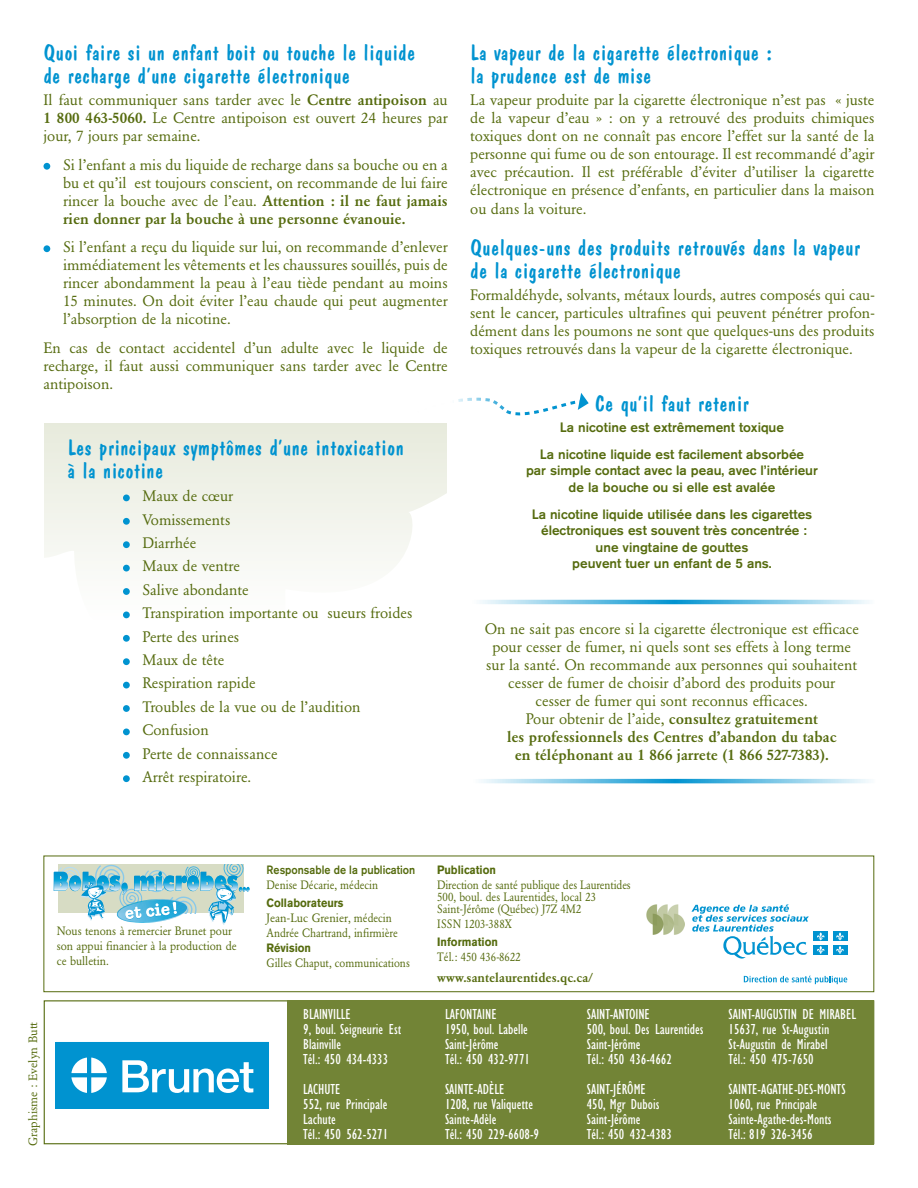
<style>
.page{position:relative;width:918px;height:1188px;background:#fff}
.page>*{position:absolute;margin:0;border:0;box-sizing:border-box;transform-origin:0 0}
.t1{font:22.5px/22.5px "Dom Casual";color:#0093d0}
.t2{font:15px/18px "Garamond BE";color:#556b0e;text-align:justify}
.t3{font:condensed 15px/15px "Gill Sans";color:#fff}
.t4{font:500 13.5px/16.5px "Akzidenz Grotesk BE";color:#556b0e;text-align:center}
.t5{font:500 12.9px "Garamond BE";color:#556b0e}
.t6{font:12px/12px "Garamond BE";color:#556b0e;scale:.9 1}
.t7{font:12px/15px "Garamond BE";color:#556b0e;scale:.94 1}
.t8{font:12px/15px "Garamond BE";color:#556b0e}
.t9{font:700 12px "Akzidenz Grotesk BE";color:#556b0e;scale:.9 1}
.t10{font:500 12px "Akzidenz Grotesk BE";color:#556b0e;scale:.9 1}
.s1{font-weight:500}
</style>
<div class="page">
<svg style="left:44px;top:424px;width:403px;height:241px"></svg>
<div style="left:287px;top:1000px;width:587px;height:145px;background:#728436"></div>
<div style="left:56px;top:1042px;width:213px;height:67px;background:#0093d0"></div>
<svg style="left:122px;top:1060px;width:131px;height:33px"></svg>
<svg style="left:71px;top:1058px;width:36px;height:35px"></svg>
<div style="left:44px;top:856px;width:830px;height:136px;background:#fff;border:1px solid #556b0e"></div>
<div style="left:813px;top:932px;width:15px;height:9px;background:#0093d0"></div>
<div style="left:833px;top:932px;width:14px;height:9px;background:#0093d0"></div>
<div style="left:813px;top:945px;width:15px;height:9px;background:#0093d0"></div>
<svg style="left:817px;top:932px;width:8px;height:22px"></svg>
<div style="left:833px;top:945px;width:14px;height:9px;background:#0093d0"></div>
<svg style="left:836px;top:932px;width:8px;height:22px"></svg>
<svg style="left:691px;top:904px;width:118px;height:55px"></svg>
<svg style="left:744px;top:976px;width:103px;height:8px"></svg>
<svg style="left:54px;top:865px;width:196px;height:60px"></svg>
<img style="left:647px;top:905px;width:37px;height:30px">
<div style="left:44px;top:163px;width:6px;height:7px;background:#0093d0;border-radius:50%"></div>
<div style="left:44px;top:245px;width:6px;height:7px;background:#0093d0;border-radius:50%"></div>
<div style="left:123px;top:495px;width:7px;height:6px;background:#0093d0;border-radius:50%"></div>
<div style="left:123px;top:518px;width:7px;height:7px;background:#0093d0;border-radius:50%"></div>
<div style="left:123px;top:541px;width:7px;height:7px;background:#0093d0;border-radius:50%"></div>
<div style="left:123px;top:565px;width:7px;height:6px;background:#0093d0;border-radius:50%"></div>
<div style="left:123px;top:588px;width:7px;height:7px;background:#0093d0;border-radius:50%"></div>
<div style="left:123px;top:612px;width:7px;height:6px;background:#0093d0;border-radius:50%"></div>
<div style="left:123px;top:635px;width:7px;height:7px;background:#0093d0;border-radius:50%"></div>
<div style="left:123px;top:658px;width:7px;height:7px;background:#0093d0;border-radius:50%"></div>
<div style="left:123px;top:682px;width:7px;height:6px;background:#0093d0;border-radius:50%"></div>
<div style="left:123px;top:705px;width:7px;height:7px;background:#0093d0;border-radius:50%"></div>
<div style="left:123px;top:729px;width:7px;height:6px;background:#0093d0;border-radius:50%"></div>
<div style="left:123px;top:752px;width:7px;height:7px;background:#0093d0;border-radius:50%"></div>
<div style="left:123px;top:775px;width:7px;height:7px;background:#0093d0;border-radius:50%"></div>
<svg style="left:458px;top:393px;width:131px;height:23px"></svg>
<svg style="left:480px;top:600px;width:389px;height:4px;background:#7ac6e6"></svg>
<svg style="left:481px;top:779px;width:388px;height:4px;background:#79c6e5"></svg>
<h1 class="t1" style="left:44px;top:41px;width:373px">Quoi faire si un enfant boit ou touche le liquide de recharge d’une cigarette électronique</h1>
<p class="t2" style="left:43px;top:91px;width:406px">Il faut communiquer sans tarder avec le <span class="s1">Centre antipoison</span> au <span class="s1">1 800 463-5060.</span> Le Centre antipoison est ouvert 24 heures par jour, 7 jours par semaine.</p>
<p class="t2" style="left:63px;top:156px;width:386px">Si l’enfant a mis du liquide de recharge dans sa bouche ou en a bu et qu’il est toujours conscient, on recommande de lui faire rincer la bouche avec de l’eau. <span class="s1">Attention : il ne faut jamais rien donner par la bouche à une personne évanouie.</span></p>
<p class="t2" style="left:63px;top:238px;width:386px">Si l’enfant a reçu du liquide sur lui, on recommande d’enlever immédiatement les vêtements et les chaussures souillés, puis de rincer abondamment la peau à l’eau tiède pendant au moins 15 minutes. On doit éviter l’eau chaude qui peut augmenter l’absorption de la nicotine.</p>
<p class="t2" style="left:44px;top:339px;width:406px">En cas de contact accidentel d’un adulte avec le liquide de recharge, il faut aussi communiquer sans tarder avec le Centre antipoison.</p>
<h1 class="t1" style="left:68px;top:437px;width:338px">Les principaux symptômes d’une intoxication à la nicotine</h1>
<p class="t2" style="left:143px;top:485px;width:271px;line-height:23.4px;text-align:left">Maux de cœur<br>Vomissements<br>Diarrhée<br>Maux de ventre<br>Salive abondante<br>Transpiration importante ou sueurs froides<br>Perte des urines<br>Maux de tête<br>Respiration rapide<br>Troubles de la vue ou de l’audition<br>Confusion<br>Perte de connaissance<br>Arrêt respiratoire.</p>
<h1 class="t1" style="left:470px;top:41px;width:304px">La vapeur de la cigarette électronique : la prudence est de mise</h1>
<p class="t2" style="left:470px;top:91px;width:406px">La vapeur produite par la cigarette électronique n’est pas « juste de la vapeur d’eau » : on y a retrouvé des produits chimiques toxiques dont on ne connaît pas encore l’effet sur la santé de la personne qui fume ou de son entourage. Il est recommandé d’agir avec précaution. Il est préférable d’éviter d’utiliser la cigarette électronique en présence d’enfants, en particulier dans la maison ou dans la voiture.</p>
<h1 class="t1" style="left:470px;top:237px;width:392px">Quelques-uns des produits retrouvés dans la vapeur de la cigarette électronique</h1>
<p class="t2" style="left:470px;top:286px;width:406px">Formaldéhyde, solvants, métaux lourds, autres composés qui cau&shy;sent le cancer, particules ultrafines qui peuvent pénétrer profon&shy;dément dans les poumons ne sont que quelques-uns des produits toxiques retrouvés dans la vapeur de la cigarette électronique.</p>
<h1 class="t1" style="left:595px;top:392px;width:156px">Ce qu’il faut retenir</h1>
<p class="t4" style="left:540px;top:414px;width:266px;line-height:27px">La nicotine est extrêmement toxique<br>La nicotine liquide est facilement absorbée</p>
<p class="t4" style="left:526px;top:462px;width:293px">par simple contact avec la peau, avec l’intérieur de la bouche ou si elle est avalée</p>
<p class="t4" style="left:532px;top:506px;width:282px">La nicotine liquide utilisée dans les cigarettes électroniques est souvent très concentrée : une vingtaine de gouttes<br>peuvent tuer un enfant de 5 ans.</p>
<p class="t2" style="left:485px;top:619px;width:376px;text-align:center">On ne sait pas encore si la cigarette électronique est efficace pour cesser de fumer, ni quels sont ses effets à long terme sur la santé. On recommande aux personnes qui souhaitent cesser de fumer de choisir d’abord des produits pour<br>cesser de fumer qui sont reconnus efficaces.<br>Pour obtenir de l’aide, <span class="s1">consultez gratuitement<br>les professionnels des Centres d’abandon du tabac<br>en téléphonant au 1 866 jarrete (1 866 527-7383).</span></p>
<p class="t7" style="left:57px;top:924px;width:193px">Nous tenons à remercier Brunet pour son appui financier à la production de ce bulletin.</p>
<p class="t8" style="left:26px;top:1146px;width:125px;rotate:-90deg">Graphisme : Evelyn Butt</p>
<p class="t10" style="left:267px;top:863px;width:167px">Responsable de la publication</p>
<p class="t6" style="left:267px;top:879px;width:126px">Denise Décarie, médecin</p>
<p class="t9" style="left:267px;top:896px;width:87px">Collaborateurs</p>
<p class="t8" style="left:267px;top:911px;width:133px">Jean-Luc Grenier, médecin<br>Andrée Chartrand, infirmière</p>
<p class="t9" style="left:267px;top:941px;width:51px">Révision</p>
<p class="t6" style="left:267px;top:957px;width:161px">Gilles Chaput, communications</p>
<p class="t3" style="left:303px;top:1007px;width:100px">Blainville<br>9, boul. Seigneurie Est<br>Blainville<br>Tél.: 450 434-4333</p>
<p class="t3" style="left:303px;top:1082px;width:87px">Lachute<br>552, rue Principale<br>Lachute<br>Tél.: 450 562-5271</p>
<p class="t9" style="left:437px;top:863px;width:67px">Publication</p>
<p class="t6" style="left:437px;top:879px;width:217px">Direction de santé publique des Laurentides<br>500, boul. des Laurentides, local 23<br>Saint-Jérôme (Québec) J7Z 4M2</p>
<p class="t6" style="left:437px;top:918px;width:84px">ISSN 1203-388X</p>
<p class="t9" style="left:437px;top:935px;width:69px">Information</p>
<p class="t6" style="left:437px;top:951px;width:94px">Tél.: 450 436-8622</p>
<p class="t5" style="left:437px;top:970px;width:158px">www.santelaurentides.qc.ca/</p>
<p class="t3" style="left:445px;top:1007px;width:87px">Lafontaine<br>1950, boul. Labelle<br>Saint-Jérôme<br>Tél.: 450 432-9771</p>
<p class="t3" style="left:445px;top:1082px;width:96px">Sainte-Adèle<br>1208, rue Valiquette<br>Sainte-Adèle<br>Tél.: 450 229-6608-9</p>
<p class="t3" style="left:587px;top:1007px;width:118px">Saint-Antoine<br>500, boul. Des Laurentides<br>Saint-Jérôme<br>Tél.: 450 436-4662</p>
<p class="t3" style="left:587px;top:1082px;width:87px">Saint-Jérôme<br>450, Mgr Dubois<br>Saint-Jérôme<br>Tél.: 450 432-4383</p>
<p class="t3" style="left:729px;top:1007px;width:129px">Saint-Augustin de Mirabel<br>15637, rue St-Augustin<br>St-Augustin de Mirabel<br>Tél.: 450 475-7650</p>
<p class="t3" style="left:729px;top:1082px;width:114px">Sainte-Agathe-des-Monts<br>1060, rue Principale<br>Sainte-Agathe-des-Monts<br>Tél.: 819 326-3456</p>
</div>
